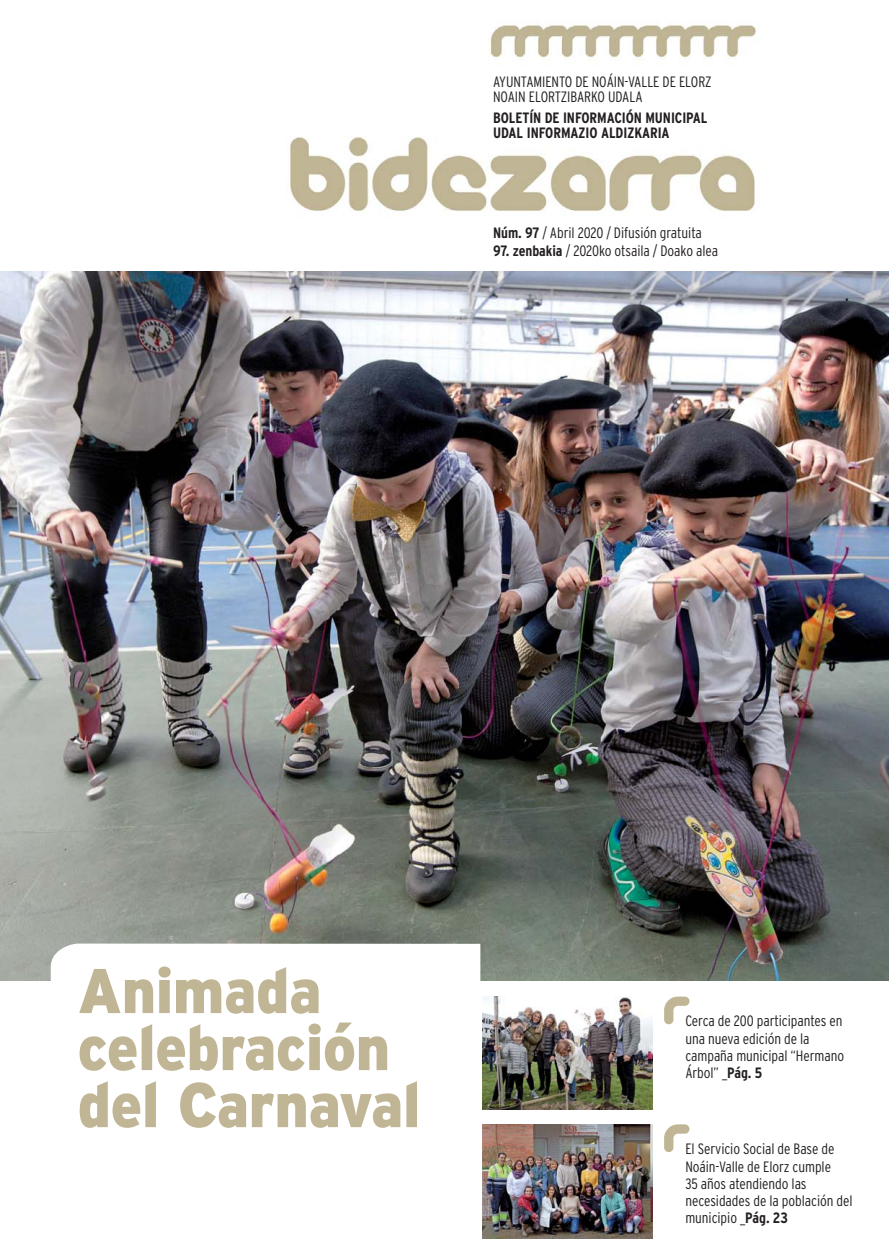
<style>
.page{position:relative;width:889px;height:1260px;background:#fff}
.page>*{position:absolute;margin:0;border:0;box-sizing:border-box;transform-origin:0 0}
.t1{font:900 63px/57px "Interstate";letter-spacing:-.01em;color:#c0b594;scale:.93 1}
.t2{font:300 condensed 15px/17.2px "Interstate";letter-spacing:-.005em;color:#231f20}
.t3{font:700 condensed 15px/15px "Interstate";letter-spacing:-.005em;color:#231f20}
.s1{font-weight:700}
</style>
<div class="page">
<img style="left:0;top:272px;width:889px;height:708px">
<svg style="left:51px;top:943px;width:429px;height:37px"></svg>
<img style="left:289px;top:23px;width:468px;height:189px">
<img style="left:482px;top:996px;width:170px;height:113px">
<img style="left:482px;top:1124px;width:170px;height:114px">
<svg style="left:664px;top:996px;width:25px;height:28px"></svg>
<svg style="left:664px;top:1124px;width:25px;height:27px"></svg>
<p class="t2" style="left:493px;top:76px;width:220px;line-height:15px">AYUNTAMIENTO DE NOÁIN-VALLE DE ELORZ<br>NOAIN ELORTZIBARKO UDALA</p>
<p class="t3" style="left:493px;top:111px;width:216px">BOLETÍN DE INFORMACIÓN MUNICIPAL<br>UDAL INFORMAZIO ALDIZKARIA</p>
<p class="t2" style="left:493px;top:225px;width:210px"><span class="s1">Núm. 97</span> / Abril 2020 / Difusión gratuita</p>
<p class="t2" style="left:493px;top:243px;width:227px"><span class="s1">97. zenbakia</span> / 2020ko otsaila / Doako alea</p>
<h1 class="t1" style="left:78px;top:967px;width:370px">Animada celebración del Carnaval</h1>
<p class="t2" style="left:685px;top:1013px;width:160px">Cerca de 200 participantes en una nueva edición de la campaña municipal “Hermano<br>Árbol” _<span class="s1">Pág. 5</span></p>
<p class="t2" style="left:685px;top:1141px;width:169px">El Servicio Social de Base de<br>Noáin-Valle de Elorz cumple<br>35 años atendiendo las necesidades de la población del municipio _<span class="s1">Pág. 23</span></p>
</div>
